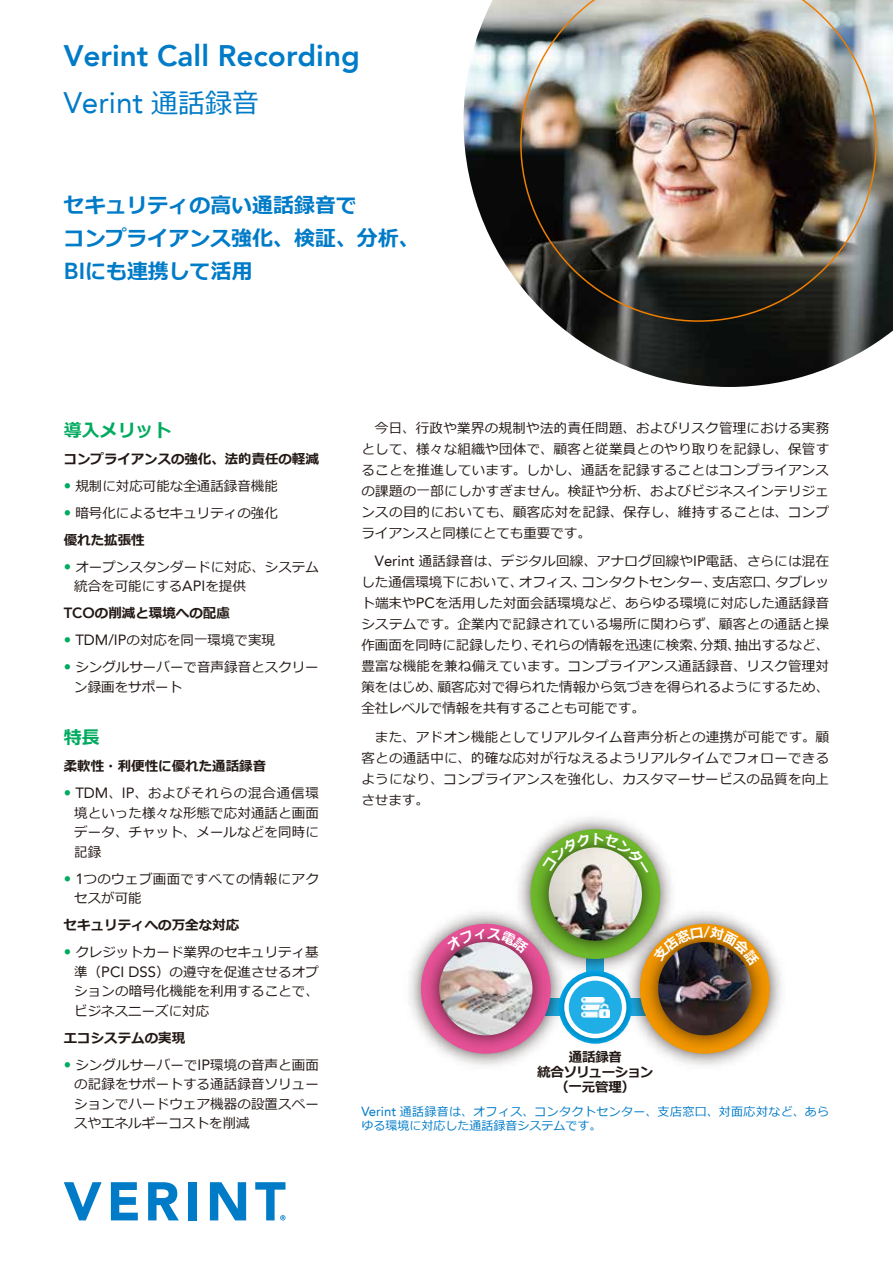
<style>
.page{position:relative;width:893px;height:1263px;background:#fff}
.page>*{position:absolute;margin:0;border:0;box-sizing:border-box;transform-origin:0 0}
.t1{font:800 29.7px "Avenir LT";color:#007bc7}
.t2{font:29.7px "Avenir LT";color:#007bc7}
.t3{font:700 21px/33px "Meiryo";color:#007bc7}
.t4{font:700 18px "Meiryo";color:#00ab5f}
.t5{font:13.5px/21px "Meiryo";letter-spacing:.005em;color:#221815;text-align:justify}
.t6{font:700 13.5px "Meiryo";color:#221815}
.t7{font:13.5px/19.5px "Meiryo";letter-spacing:.025em;color:#221815}
.t8{font:700 13.5px/15px "Meiryo";letter-spacing:-.025em;color:#221815;text-align:center}
.t9{font:12px/13.5px "Meiryo";letter-spacing:.035em;color:#007bc7}
.s1{font-family:"Meiryo";font-size:27px}
.s2{font-family:"Avenir LT";font-weight:800;font-size:23.1px}
.s3{font-family:"Avenir LT";font-size:14.85px;color:#00ab5f}
.s4{font-weight:700}
.s5{font-family:"Avenir LT";font-size:14.85px}
.s6{font-family:"Avenir LT";font-weight:800;font-size:14.85px}
.s7{font-family:"Avenir LT";font-size:13.2px}
</style>
<div class="page">
<svg style="left:64px;top:1182px;width:38px;height:38px"></svg>
<svg style="left:111px;top:1182px;width:27px;height:38px"></svg>
<svg style="left:148px;top:1182px;width:31px;height:38px"></svg>
<div style="left:188px;top:1182px;width:9px;height:38px;background:#007bc7"></div>
<svg style="left:210px;top:1182px;width:36px;height:38px"></svg>
<svg style="left:255px;top:1182px;width:30px;height:38px"></svg>
<img style="left:463px;top:0;width:430px;height:387px">
<img style="left:520px;top:0;width:357px;height:322px">
<img style="left:516px;top:825px;width:159px;height:138px">
<img style="left:549px;top:847px;width:93px;height:94px;border-radius:47px">
<img style="left:454px;top:901px;width:119px;height:165px">
<img style="left:409px;top:919px;width:164px;height:139px">
<img style="left:439px;top:942px;width:93px;height:93px;border-radius:47px">
<img style="left:617px;top:901px;width:122px;height:165px">
<img style="left:607px;top:919px;width:175px;height:139px">
<img style="left:658px;top:942px;width:93px;height:93px;border-radius:47px">
<img style="left:551px;top:963px;width:88px;height:88px">
<svg style="left:566px;top:978px;width:58px;height:58px;fill:#20aee6"></svg>
<div style="left:564px;top:976px;width:62px;height:62px;border:4px solid #fff;border-radius:50%"></div>
<img style="left:581px;top:997px;width:29px;height:20px">
<svg style="left:542px;top:832px;width:106px;height:41px"></svg>
<svg style="left:445px;top:927px;width:84px;height:27px"></svg>
<svg style="left:652px;top:926px;width:108px;height:40px"></svg>
<h1 class="t1" style="left:64px;top:38px;width:297px">Verint Call Recording</h1>
<h1 class="t2" style="left:64px;top:85px;width:197px">Verint <span class="s1">通話録音</span></h1>
<h2 class="t3" style="left:64px;top:190px;width:358px">セキュリティの高い通話録音で<br>コンプライアンス強化、検証、分析、<br><span class="s2">BI</span>にも連携して活用</h2>
<h3 class="t4" style="left:64px;top:418px;width:109px">導入メリット</h3>
<p class="t6" style="left:64px;top:449px;width:257px">コンプライアンスの強化、法的責任の軽減</p>
<p class="t5" style="left:64px;top:476px;width:216px"><span class="s3">•</span> 規制に対応可能な全通話録音機能</p>
<p class="t5" style="left:64px;top:500px;width:216px;line-height:27px"><span class="s3">•</span> 暗号化によるセキュリティの強化<span class="s4">優れた拡張性</span></p>
<p class="t5" style="left:74px;top:558px;width:246px;line-height:19.5px;text-indent:-11px"><span class="s3">•</span> オープンスタンダードに対応、システム統合を可能にする<span class="s5">API</span>を提供</p>
<p class="t6" style="left:64px;top:604px;width:168px"><span class="s6">TCO</span>の削減と環境への配慮</p>
<p class="t5" style="left:64px;top:631px;width:213px"><span class="s3">•</span> <span class="s5">TDM/IP</span>の対応を同一環境で実現</p>
<p class="t5" style="left:74px;top:658px;width:246px;line-height:19.5px;text-indent:-11px"><span class="s3">•</span> シングルサーバーで音声録音とスクリーン録画をサポート</p>
<h3 class="t4" style="left:64px;top:725px;width:37px">特長</h3>
<p class="t6" style="left:64px;top:757px;width:204px">柔軟性・利便性に優れた通話録音</p>
<p class="t5" style="left:74px;top:784px;width:246px;line-height:19.5px;text-indent:-10px"><span class="s3">•</span> <span class="s5">TDM</span>、<span class="s5">IP</span>、およびそれらの混合通信環境といった様々な形態で応対通話と画面データ、チャット、メールなどを同時に記録</p>
<p class="t7" style="left:74px;top:870px;width:246px;text-indent:-10px"><span class="s3">•</span> <span class="s5">1</span>つのウェブ画面ですべての情報にアクセスが可能</p>
<p class="t6" style="left:64px;top:916px;width:177px">セキュリティへの万全な対応</p>
<p class="t5" style="left:74px;top:943px;width:246px;line-height:19.5px;text-indent:-10px"><span class="s3">•</span> クレジットカード業界のセキュリティ基準（<span class="s5">PCI DSS</span>）の遵守を促進させるオプションの暗号化機能を利用することで、ビジネスニーズに対応</p>
<p class="t6" style="left:64px;top:1028px;width:123px">エコシステムの実現</p>
<p class="t5" style="left:74px;top:1056px;width:246px;line-height:19.5px;text-indent:-10px"><span class="s3">•</span> シングルサーバーで<span class="s5">IP</span>環境の音声と画面の記録をサポートする通話録音ソリューションでハードウェア機器の設置スペースやエネルギーコストを削減</p>
<p class="t5" style="left:361px;top:418px;width:469px;text-indent:14px">今日、行政や業界の規制や法的責任問題、およびリスク管理における実務として、様々な組織や団体で、顧客と従業員とのやり取りを記録し、保管することを推進しています。しかし、通話を記録することはコンプライアンスの課題の一部にしかすぎません。検証や分析、およびビジネスインテリジェンスの目的においても、顧客応対を記録、保存し、維持することは、コンプライアンスと同様にとても重要です。</p>
<p class="t5" style="left:361px;top:552px;width:469px;text-indent:14px"><span class="s5">Verint</span> 通話録音は、デジタル回線、アナログ回線や<span class="s5">IP</span>電話、さらには混在した通信環境下において、オフィス、コンタクトセンター、支店窓口、タブレット端末や<span class="s5">PC</span>を活用した対面会話環境など、あらゆる環境に対応した通話録音システムです。企業内で記録されている場所に関わらず、顧客との通話と操作画面を同時に記録したり、それらの情報を迅速に検索、分類、抽出するなど、豊富な機能を兼ね備えています。コンプライアンス通話録音、リスク管理対策をはじめ、顧客応対で得られた情報から気づきを得られるようにするため、全社レベルで情報を共有することも可能です。</p>
<p class="t5" style="left:361px;top:727px;width:469px;text-indent:14px">また、アドオン機能としてリアルタイム音声分析との連携が可能です。顧客との通話中に、的確な応対が行なえるようリアルタイムでフォローできるようになり、コンプライアンスを強化し、カスタマーサービスの品質を向上させます。</p>
<p class="t8" style="left:537px;top:1050px;width:118px">通話録音<br>統合ソリューション（一元管理）</p>
<p class="t9" style="left:361px;top:1106px;width:469px"><span class="s7">Verint</span> 通話録音は、オフィス、コンタクトセンター、支店窓口、対面応対など、あらゆる環境に対応した通話録音システムです。</p>
</div>
